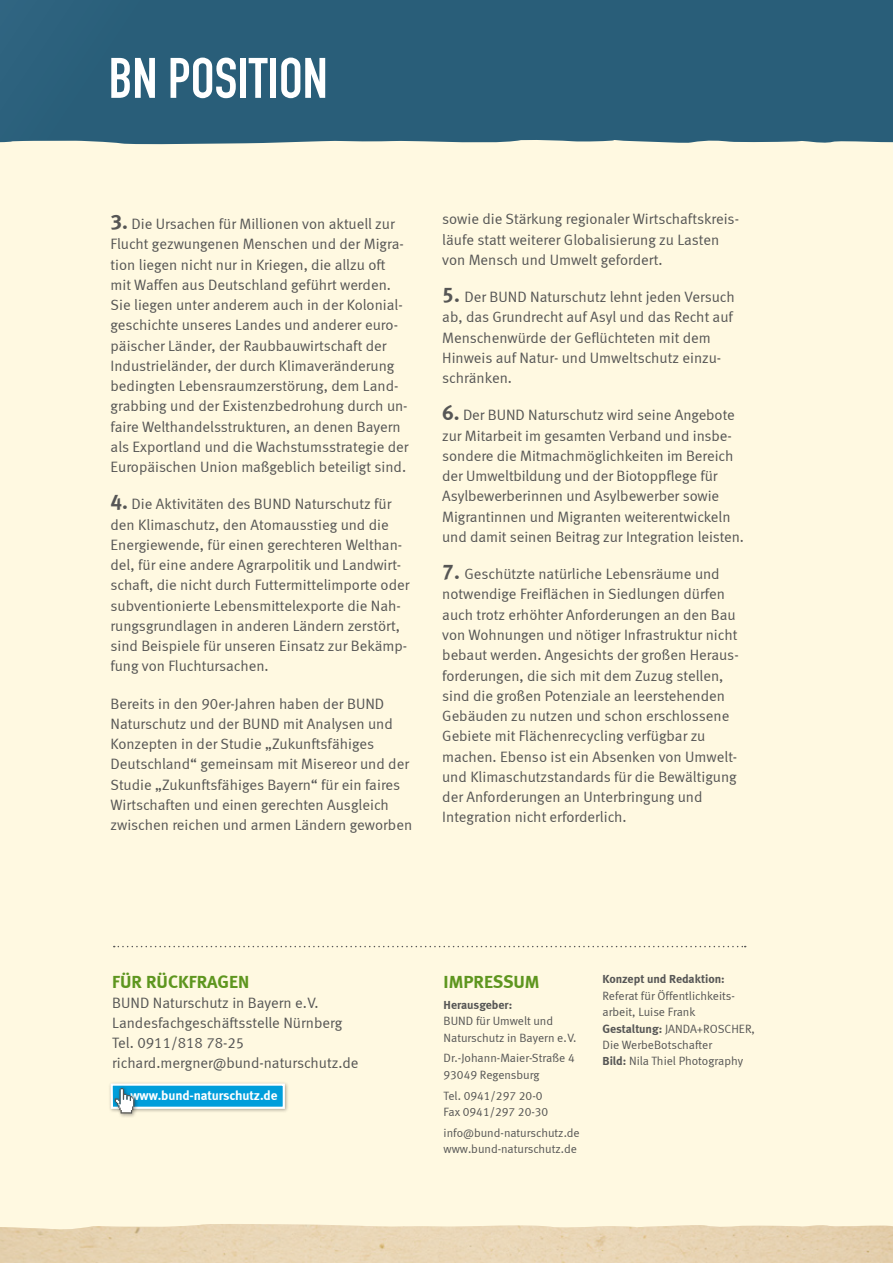
<style>
.page{position:relative;width:893px;height:1263px;background:#fff9e1}
.page>*{position:absolute;margin:0;border:0;box-sizing:border-box;transform-origin:0 0}
.t1{font:56.1px "DIN Engschrift";color:#fff}
.t2{font:18px "Meta Bold LF";color:#5e961f}
.t3{font:15px/20.2px "Meta Normal LF";color:#565655}
.t4{font:13.2px "Meta Bold LF";letter-spacing:-.005em;color:#fff}
.t5{font:12px/16.5px "Meta Normal LF";color:#565655}
.t6{font:12px "Meta Bold LF";color:#565655}
.s1{font-family:"Meta Bold LF";font-size:21px}
.s2{font-family:"Meta Bold LF"}
</style>
<div class="page">
<img style="left:0;top:1224px;width:893px;height:39px">
<div style="left:108px;top:1081px;width:182px;height:32px;background:#000;opacity:.33"></div>
<div style="left:112px;top:1085px;width:27px;height:33px;background:#000;opacity:.33"></div>
<svg style="left:109px;top:1082px;width:177px;height:31px;background:#5bbadb"></svg>
<svg style="left:114px;top:946px;width:632px;height:1px"></svg>
<div style="left:0;top:0;width:893px;height:145px;background:#295e79"></div>
<h1 class="t1" style="left:109px;top:45px;width:221px">BN POSITION</h1>
<p class="t3" style="left:111px;top:214px;width:300px"><span class="s1">3.</span> Die Ursachen für Millionen von aktuell zur Flucht gezwungenen Menschen und der Migra&shy;tion liegen nicht nur in Kriegen, die allzu oft mit Waffen aus Deutschland geführt werden.<br>Sie liegen unter anderem auch in der Kolonial&shy;geschichte unseres Landes und anderer euro&shy;päischer Länder, der Raubbauwirtschaft der Industrieländer, der durch Klimaveränderung bedingten Lebensraumzerstörung, dem Land&shy;grabbing und der Existenzbedrohung durch un&shy;faire Welthandelsstrukturen, an denen Bayern als Exportland und die Wachstumsstrategie der Europäischen Union maßgeblich beteiligt sind.</p>
<p class="t3" style="left:111px;top:494px;width:300px"><span class="s1">4.</span> Die Aktivitäten des BUND Naturschutz für den Klimaschutz, den Atomausstieg und die Energiewende, für einen gerechteren Welthan&shy;del, für eine andere Agrarpolitik und Landwirt&shy;schaft, die nicht durch Futtermittelimporte oder subventionierte Lebensmittelexporte die Nah&shy;rungsgrundlagen in anderen Ländern zerstört, sind Beispiele für unseren Einsatz zur Bekämp&shy;fung von Fluchtursachen.</p>
<p class="t3" style="left:111px;top:693px;width:303px">Bereits in den 90er-Jahren haben der BUND Naturschutz und der BUND mit Analysen und Konzepten in der Studie „Zukunftsfähiges Deutschland“ gemeinsam mit Misereor und der Studie „Zukunftsfähiges Bayern“ für ein faires Wirtschaften und einen gerechten Ausgleich zwischen reichen und armen Ländern geworben</p>
<p class="t3" style="left:442px;top:209px;width:298px">sowie die Stärkung regionaler Wirtschaftskreis&shy;läufe statt weiterer Globalisierung zu Lasten von Mensch und Umwelt gefordert.</p>
<p class="t3" style="left:442px;top:287px;width:294px"><span class="s1">5.</span> Der BUND Naturschutz lehnt jeden Versuch ab, das Grundrecht auf Asyl und das Recht auf Menschenwürde der Geflüchteten mit dem Hinweis auf Natur- und Umweltschutz einzu&shy;schränken.</p>
<p class="t3" style="left:442px;top:405px;width:303px"><span class="s1">6.</span> Der BUND Naturschutz wird seine Angebote zur Mitarbeit im gesamten Verband und insbe&shy;sondere die Mitmachmöglichkeiten im Bereich der Umweltbildung und der Biotoppflege für Asylbewerberinnen und Asylbewerber sowie Migrantinnen und Migranten weiterentwickeln und damit seinen Beitrag zur Integration leisten.</p>
<p class="t3" style="left:442px;top:564px;width:298px"><span class="s1">7.</span> Geschützte natürliche Lebensräume und notwendige Freiflächen in Siedlungen dürfen auch trotz erhöhter Anforderungen an den Bau von Wohnungen und nötiger Infrastruktur nicht bebaut werden. Angesichts der großen Heraus&shy;forderungen, die sich mit dem Zuzug stellen, sind die großen Potenziale an leerstehenden Gebäuden zu nutzen und schon erschlossene Gebiete mit Flächenrecycling verfügbar zu machen. Ebenso ist ein Absenken von Umwelt&shy;und Klimaschutzstandards für die Bewältigung der Anforderungen an Unterbringung und Integration nicht erforderlich.</p>
<p class="t2" style="left:112px;top:971px;width:139px">FÜR RÜCKFRAGEN</p>
<p class="t3" style="left:112px;top:992px;width:248px">BUND Naturschutz in Bayern e.V.<br>Landesfachgeschäftsstelle Nürnberg Tel. 0911/818 78-25 richard.mergner@bund-naturschutz.de</p>
<p class="t4" style="left:130px;top:1088px;width:149px">www.bund-naturschutz.de</p>
<p class="t2" style="left:444px;top:971px;width:98px">IMPRESSUM</p>
<p class="t6" style="left:444px;top:997px;width:70px">Herausgeber:</p>
<p class="t5" style="left:444px;top:1013px;width:134px">BUND für Umwelt und<br>Naturschutz in Bayern e. V.</p>
<p class="t5" style="left:444px;top:1050px;width:133px">Dr.-Johann-Maier-Straße 4<br>93049 Regensburg</p>
<p class="t5" style="left:444px;top:1087px;width:106px">Tel. 0941/297 20-0<br>Fax 0941/297 20-30</p>
<p class="t5" style="left:444px;top:1124px;width:138px">info@bund-naturschutz.de www.bund-naturschutz.de</p>
<p class="t6" style="left:602px;top:972px;width:124px">Konzept und Redaktion:</p>
<p class="t5" style="left:602px;top:987px;width:154px">Referat für Öffentlichkeits&shy;arbeit, Luise Frank<br><span class="s2">Gestaltung:</span> JANDA+ROSCHER,<br>Die WerbeBotschafter<br><span class="s2">Bild:</span> Nila Thiel Photography</p>
</div>
